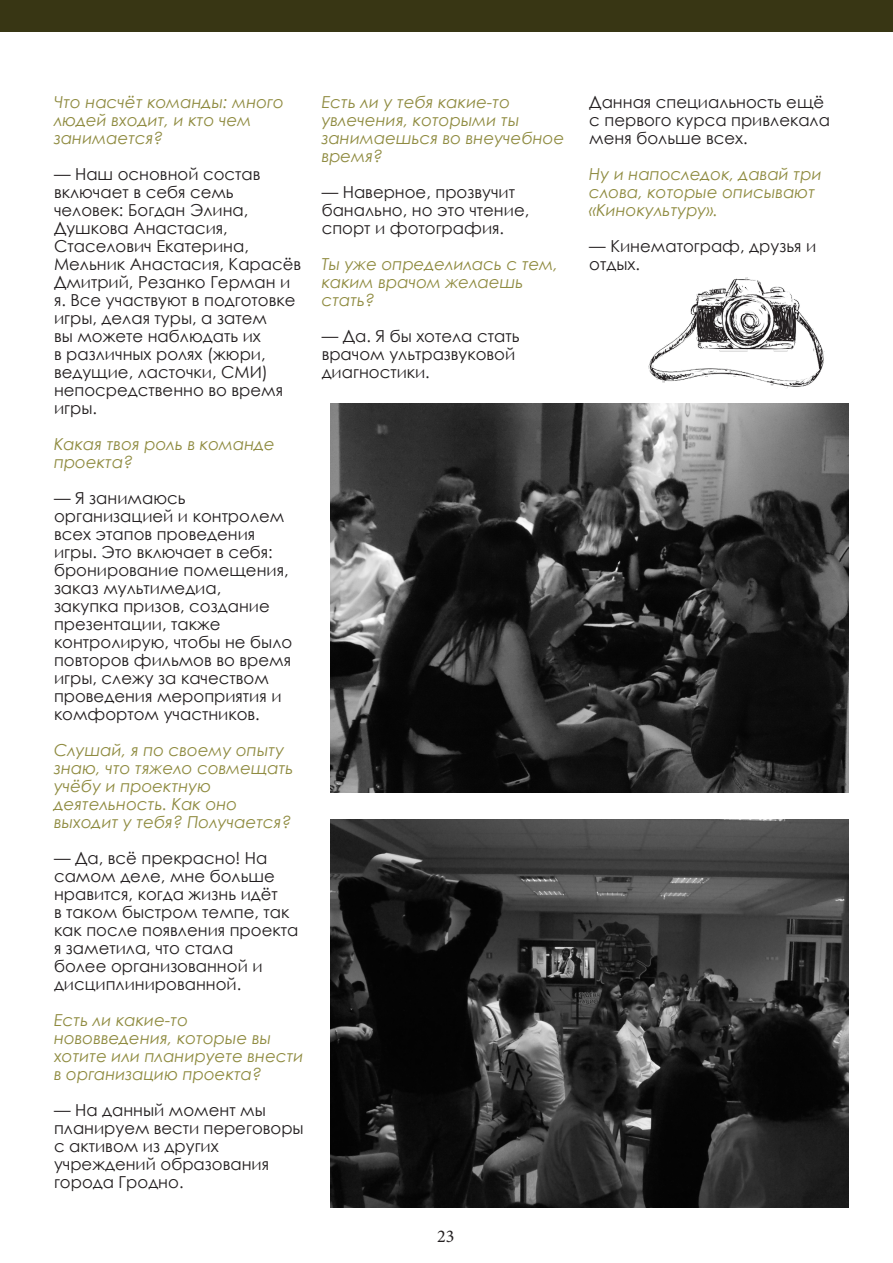
<style>
.page{position:relative;width:893px;height:1263px;background:#fff}
.page>*{position:absolute;margin:0;border:0;box-sizing:border-box;transform-origin:0 0}
.t1{font:18px "Minion Pro";color:#231f20}
.t2{font:16.5px/18px "Century Gothic";color:#231f20}
.t3{font:italic 16.5px/18px "Century Gothic";color:#8f8b40}
</style>
<div class="page">
<img style="left:330px;top:404px;width:518px;height:388px">
<img style="left:331px;top:820px;width:517px;height:388px">
<div style="left:0;top:0;width:893px;height:31px;background:#383614"></div>
<img style="left:648px;top:277px;width:176px;height:131px">
<p class="t3" style="left:54px;top:93px;width:231px">Что насчёт команды: много людей входит, и кто чем занимается?</p>
<p class="t2" style="left:54px;top:165px;width:249px">— Наш основной состав включает в себя семь человек: Богдан Элина,<br>Душкова Анастасия,<br>Стаселович Екатерина,<br>Мельник Анастасия, Карасёв<br>Дмитрий, Резанко Герман и я. Все участвуют в подготовке игры, делая туры, а затем<br>вы можете наблюдать их<br>в различных ролях (жюри, ведущие, ласточки, СМИ) непосредственно во время игры.</p>
<p class="t3" style="left:54px;top:435px;width:223px">Какая твоя роль в команде проекта?</p>
<p class="t2" style="left:54px;top:489px;width:240px">— Я занимаюсь организацией и контролем всех этапов проведения игры. Это включает в себя: бронирование помещения, заказ мультимедиа,<br>закупка призов, создание презентации, также контролирую, чтобы не было повторов фильмов во время игры, слежу за качеством проведения мероприятия и комфортом участников.</p>
<p class="t3" style="left:54px;top:741px;width:241px">Слушай, я по своему опыту знаю, что тяжело совмещать учёбу и проектную деятельность. Как оно выходит у тебя? Получается?</p>
<p class="t2" style="left:54px;top:849px;width:246px">— Да, всё прекрасно! На самом деле, мне больше нравится, когда жизнь идёт<br>в таком быстром темпе, так как после появления проекта я заметила, что стала<br>более организованной и дисциплинированной.</p>
<p class="t3" style="left:54px;top:1011px;width:251px">Есть ли какие-то нововведения, которые вы хотите или планируете внести в организацию проекта?</p>
<p class="t2" style="left:54px;top:1101px;width:251px">— На данный момент мы планируем вести переговоры с активом из других учреждений образования города Гродно.</p>
<p class="t3" style="left:322px;top:93px;width:244px">Есть ли у тебя какие-то увлечения, которыми ты занимаешься во внеучебное время?</p>
<p class="t2" style="left:322px;top:183px;width:209px">— Наверное, прозвучит банально, но это чтение, спорт и фотография.</p>
<p class="t3" style="left:322px;top:255px;width:238px">Ты уже определилась с тем, каким врачом желаешь стать?</p>
<p class="t2" style="left:322px;top:327px;width:199px">— Да. Я бы хотела стать врачом ультразвуковой диагностики.</p>
<p class="t1" style="left:437px;top:1224px;width:19px">23</p>
<p class="t2" style="left:589px;top:93px;width:242px">Данная специальность ещё с первого курса привлекала меня больше всех.</p>
<p class="t3" style="left:589px;top:165px;width:234px">Ну и напоследок, давай три слова, которые описывают «Кинокультуру».</p>
<p class="t2" style="left:589px;top:237px;width:228px">— Кинематограф, друзья и отдых.</p>
</div>
